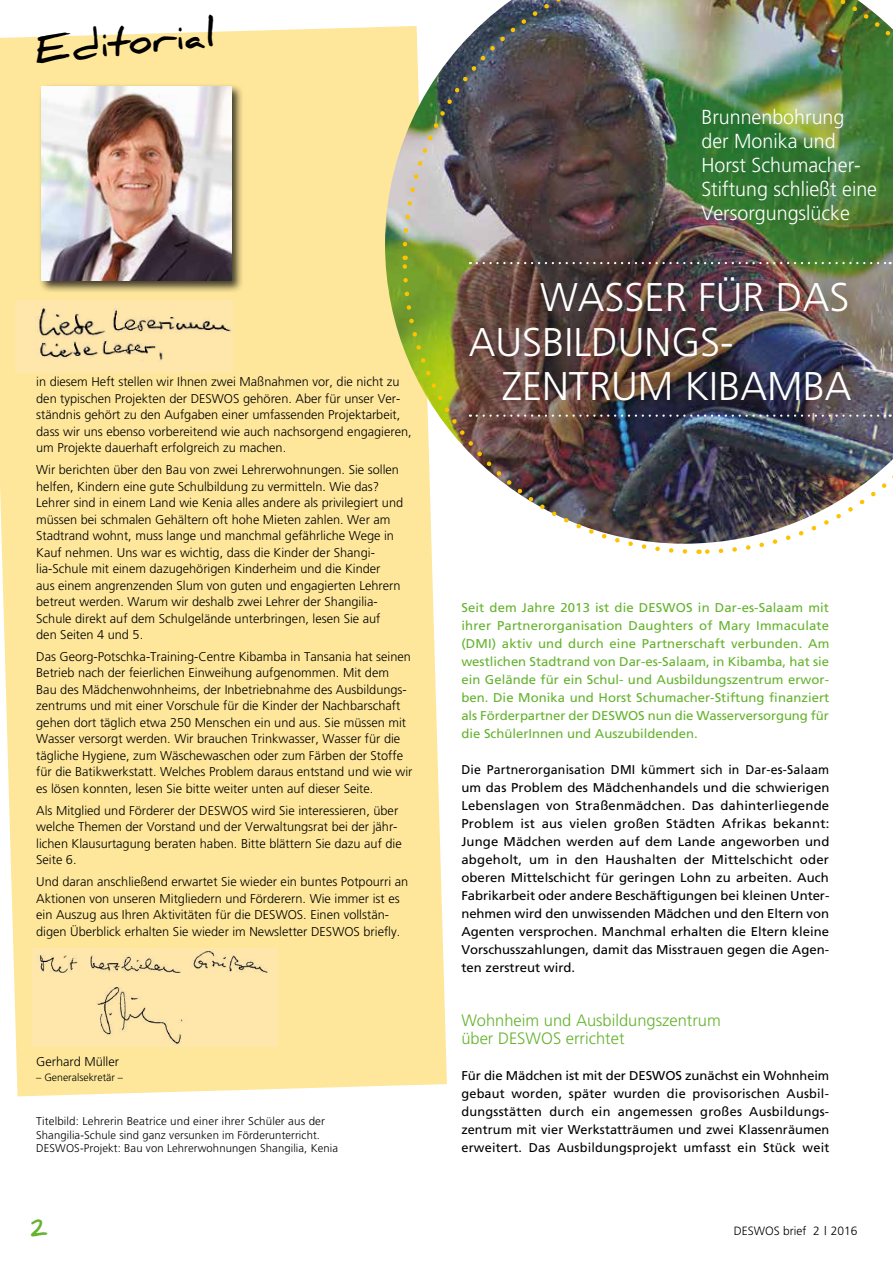
<style>
.page{position:relative;width:893px;height:1263px;background:#fff}
.page>*{position:absolute;margin:0;border:0;box-sizing:border-box;transform-origin:0 0}
.t1{font:300 40.05px/44.5px "Frutiger";color:#fff}
.t2{font:700 37.8px "Daniel";color:#000}
.t3{font:300 20.25px/24px "Frutiger";color:#fff}
.t4{font:900 18px "Daniel";color:#65b32e}
.t5{font:300 16.5px/18px "Frutiger";color:#65b32e}
.t6{font:300 12.75px/16.5px "Frutiger";color:#000}
.t7{font:12.75px/18px "Frutiger";letter-spacing:.01em;color:#000;text-align:justify}
.t8{font:12.75px/18px "Frutiger";color:#65b32e;text-align:justify}
.t9{font:300 12px "Frutiger";color:#000}
.t10{font:300 11.25px/13.5px "Frutiger";letter-spacing:.01em;color:#000}
.t11{font:300 10.5px "Frutiger";color:#000}
</style>
<div class="page">
<div style="left:0;top:27px;width:447px;height:1069px;background:#fee79a"></div>
<img style="left:385px;top:0;width:508px;height:544px">
<img style="left:400px;top:260px;width:290px;height:296px">
<img style="left:400px;top:0;width:296px;height:249px">
<img style="left:707px;top:0;width:186px;height:256px">
<img style="left:701px;top:267px;width:192px;height:287px">
<img style="left:477px;top:256px;width:416px;height:8px">
<svg style="left:477px;top:414px;width:414px;height:3px"></svg>
<img style="left:33px;top:948px;width:244px;height:99px">
<img style="left:16px;top:300px;width:217px;height:73px">
<div style="left:39px;top:83px;width:205px;height:210px;background:#000;opacity:.75"></div>
<img style="left:42px;top:86px;width:189px;height:195px">
<h2 class="t2" style="left:33px;top:29px;width:183px;rotate:-6deg">Editorial</h2>
<p class="t6" style="left:36px;top:374px;width:377px">in diesem Heft stellen wir Ihnen zwei Maßnahmen vor, die nicht zu den typischen Projekten der DESWOS gehören. Aber für unser Ver&shy;ständnis gehört zu den Aufgaben einer umfassenden Projektarbeit, dass wir uns ebenso vorbereitend wie auch nachsorgend engagieren, um Projekte dauerhaft erfolgreich zu machen.</p>
<p class="t6" style="left:36px;top:461px;width:368px">Wir berichten über den Bau von zwei Lehrerwohnungen. Sie sollen helfen, Kindern eine gute Schulbildung zu vermitteln. Wie das?<br>Lehrer sind in einem Land wie Kenia alles andere als privilegiert und müssen bei schmalen Gehältern oft hohe Mieten zahlen. Wer am Stadtrand wohnt, muss lange und manchmal gefährliche Wege in Kauf nehmen. Uns war es wichtig, dass die Kinder der Shangi&shy;lia-Schule mit einem dazugehörigen Kinderheim und die Kinder<br>aus einem angrenzenden Slum von guten und engagierten Lehrern betreut werden. Warum wir deshalb zwei Lehrer der Shangilia-Schule direkt auf dem Schulgelände unterbringen, lesen Sie auf den Seiten 4 und 5.</p>
<p class="t6" style="left:36px;top:648px;width:378px">Das Georg-Potschka-Training-Centre Kibamba in Tansania hat seinen Betrieb nach der feierlichen Einweihung aufgenommen. Mit dem Bau des Mädchenwohnheims, der Inbetriebnahme des Ausbildungs&shy;zentrums und mit einer Vorschule für die Kinder der Nachbarschaft gehen dort täglich etwa 250 Menschen ein und aus. Sie müssen mit Wasser versorgt werden. Wir brauchen Trinkwasser, Wasser für die tägliche Hygiene, zum Wäschewaschen oder zum Färben der Stoffe für die Batikwerkstatt. Welches Problem daraus entstand und wie wir es lösen konnten, lesen Sie bitte weiter unten auf dieser Seite.</p>
<p class="t6" style="left:36px;top:802px;width:367px">Als Mitglied und Förderer der DESWOS wird Sie interessieren, über welche Themen der Vorstand und der Verwaltungsrat bei der jähr&shy;lichen Klausurtagung beraten haben. Bitte blättern Sie dazu auf die Seite 6.</p>
<p class="t6" style="left:36px;top:873px;width:373px">Und daran anschließend erwartet Sie wieder ein buntes Potpourri an Aktionen von unseren Mitgliedern und Förderern. Wie immer ist es ein Auszug aus Ihren Aktivitäten für die DESWOS. Einen vollstän&shy;digen Überblick erhalten Sie wieder im Newsletter DESWOS briefly.</p>
<p class="t6" style="left:36px;top:1053px;width:84px">Gerhard Müller</p>
<p class="t11" style="left:36px;top:1071px;width:88px">– Generalsekretär –</p>
<p class="t10" style="left:36px;top:1115px;width:303px">Titelbild: Lehrerin Beatrice und einer ihrer Schüler aus der<br>Shangilia-Schule sind ganz versunken im Förderunterricht.<br>DESWOS-Projekt: Bau von Lehrerwohnungen Shangilia, Kenia</p>
<h3 class="t3" style="left:701px;top:105px;width:177px">Brunnenbohrung<br>der Monika und<br>Horst Schumacher-<br>Stiftung schließt eine<br>Versorgungslücke</h3>
<h1 class="t1" style="left:469px;top:275px;width:382px;text-indent:71px">WASSER FÜR DAS<br>AUSBILDUNGS-</h1>
<h1 class="t1" style="left:502px;top:364px;width:351px">ZENTRUM KIBAMBA</h1>
<p class="t8" style="left:461px;top:598px;width:369px">Seit dem Jahre 2013 ist die DESWOS in Dar-es-Salaam mit ihrer Partnerorganisation Daughters of Mary Immaculate (DMI) aktiv und durch eine Partnerschaft verbunden. Am westlichen Stadtrand von Dar-es-Salaam, in Kibamba, hat sie ein Gelände für ein Schul- und Ausbildungszentrum erwor&shy;ben. Die Monika und Horst Schumacher-Stiftung finanziert als Förderpartner der DESWOS nun die Wasserversorgung für die SchülerInnen und Auszubildenden.</p>
<p class="t7" style="left:461px;top:760px;width:370px">Die Partnerorganisation DMI kümmert sich in Dar-es-Salaam um das Problem des Mädchenhandels und die schwierigen Lebenslagen von Straßenmädchen. Das dahinterliegende Problem ist aus vielen großen Städten Afrikas bekannt:<br>Junge Mädchen werden auf dem Lande angeworben und abgeholt, um in den Haushalten der Mittelschicht oder oberen Mittelschicht für geringen Lohn zu arbeiten. Auch Fabrikarbeit oder andere Beschäftigungen bei kleinen Unter&shy;nehmen wird den unwissenden Mädchen und den Eltern von Agenten versprochen. Manchmal erhalten die Eltern kleine Vorschusszahlungen, damit das Misstrauen gegen die Agen&shy;ten zerstreut wird.</p>
<p class="t5" style="left:461px;top:1011px;width:261px">Wohnheim und Ausbildungszentrum über DESWOS errichtet</p>
<p class="t7" style="left:461px;top:1066px;width:369px">Für die Mädchen ist mit der DESWOS zunächst ein Wohnheim gebaut worden, später wurden die provisorischen Ausbil&shy;dungsstätten durch ein angemessen großes Ausbildungs&shy;zentrum mit vier Werkstatträumen und zwei Klassenräumen erweitert. Das Ausbildungsprojekt umfasst ein Stück weit</p>
<h3 class="t4" style="left:31px;top:1219px;width:19px">2</h3>
<p class="t9" style="left:734px;top:1224px;width:125px">DESWOS brief 2 | 2016</p>
</div>
